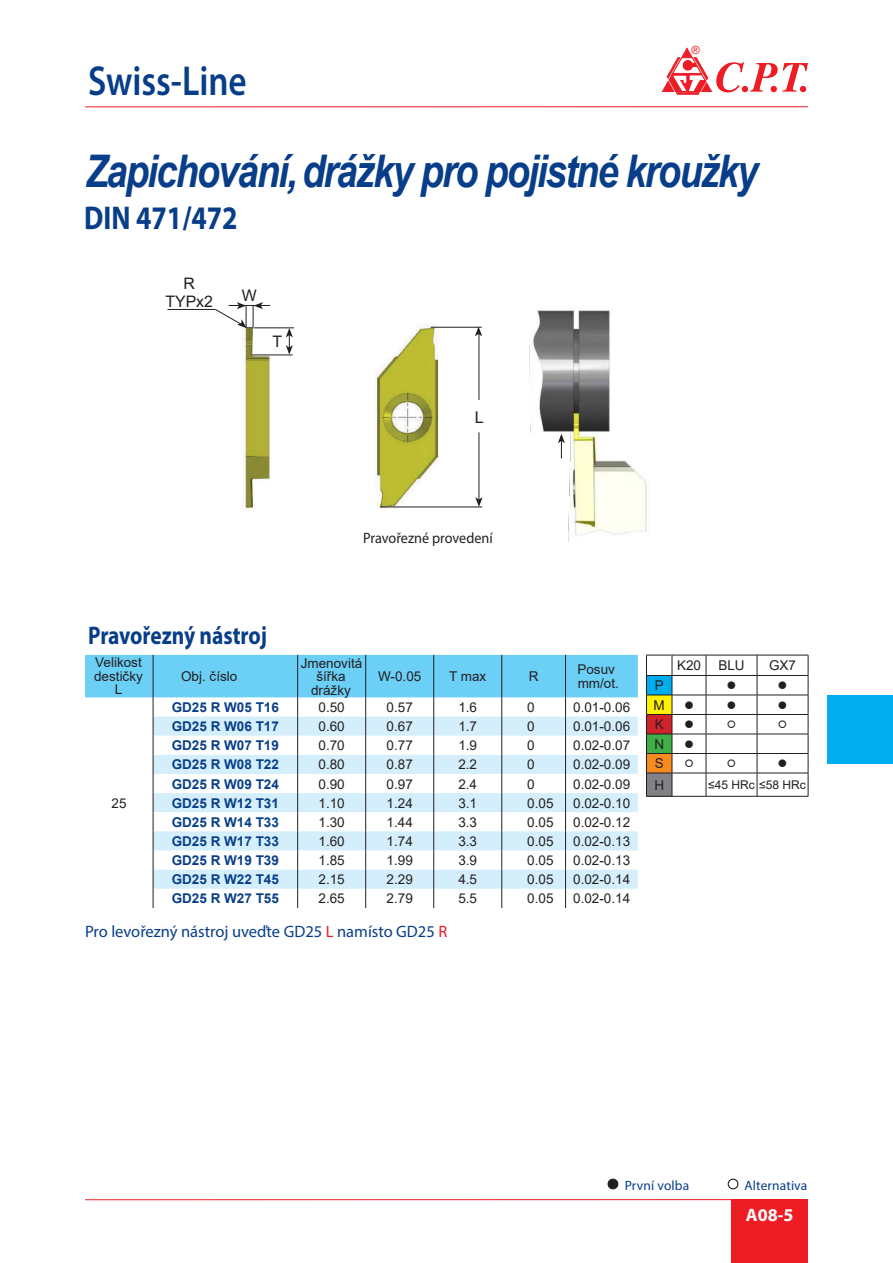
<style>
.page{position:relative;width:893px;height:1263px;background:#fff}
.page>*{position:absolute;margin:0;border:0;box-sizing:border-box;transform-origin:0 0}
.t1{font:italic 700 45px "Arial";letter-spacing:-.045em;color:#083e89;scale:.84 1}
.t2{font:600 42px "Myriad Pro";color:#083e89;scale:.84 1}
.t3{font:700 33px "Myriad Pro";color:#083e89;scale:.84 1}
.t4{font:700 25.5px "Myriad Pro";color:#083e89;scale:.84 1}
.t5{font:700 18px "Myriad Pro";color:#fff}
.t6{font:16.5px "Myriad Pro";color:#083e89}
.t7{font:16.2px "Arial";color:#231f20}
.t8{font:15.9px/17.9px "Arial";color:#231f20;text-align:center}
.t9{font:15px "Myriad Pro";color:#231f20;scale:.95 1}
.t10{font:13.5px/13.5px "Arial";color:#231f20;text-align:center}
.t11{font:700 13.5px "Arial";color:#083e89}
.t12{font:13.5px "Myriad Pro";letter-spacing:.01em;color:#083e89}
.t13{font:12px "Arial";color:#231f20}
.t14{font:11.25px "Arial";color:#ee1d23}
.s1{color:#ee1b2c}
</style>
<div class="page">
<hr style="left:85px;top:106px;width:723px;height:1px;background:#ee1d23">
<div style="left:731px;top:1199px;width:77px;height:64px;background:#ee1d23"></div>
<hr style="left:85px;top:1199px;width:723px;height:1px;background:#ee1d23">
<div style="left:827px;top:695px;width:66px;height:68px;background:#00aeef"></div>
<svg style="left:662px;top:48px;width:146px;height:46px"></svg>
<svg style="left:85px;top:655px;width:553px;height:253px"></svg>
<img style="left:529px;top:310px;width:118px;height:232px">
<img style="left:241px;top:305px;width:206px;height:206px">
<hr style="left:254px;top:327px;width:40px;height:1px;background:#231f20">
<hr style="left:252px;top:355px;width:41px;height:1px;background:#231f20">
<hr style="left:229px;top:305px;width:41px;height:1px;background:#231f20">
<hr style="left:167px;top:309px;width:48px;height:1px;background:#231f20">
<svg style="left:253px;top:302px;width:10px;height:25px"></svg>
<svg style="left:286px;top:328px;width:7px;height:27px"></svg>
<svg style="left:215px;top:302px;width:32px;height:26px"></svg>
<svg style="left:558px;top:434px;width:7px;height:24px"></svg>
<hr style="left:380px;top:507px;width:102px;height:1px;background:#231f20">
<hr style="left:431px;top:327px;width:51px;height:1px;background:#231f20">
<hr style="left:479px;top:432px;width:1px;height:67px;background:#231f20">
<hr style="left:479px;top:331px;width:1px;height:69px;background:#231f20">
<svg style="left:475px;top:497px;width:8px;height:10px"></svg>
<svg style="left:475px;top:327px;width:7px;height:9px"></svg>
<hr style="left:757px;top:655px;width:51px;height:1px;background:#231f20">
<hr style="left:706px;top:655px;width:51px;height:1px;background:#231f20">
<hr style="left:672px;top:655px;width:34px;height:1px;background:#231f20">
<hr style="left:757px;top:675px;width:51px;height:1px;background:#231f20">
<hr style="left:706px;top:675px;width:51px;height:1px;background:#231f20">
<hr style="left:672px;top:675px;width:34px;height:1px;background:#231f20">
<hr style="left:757px;top:695px;width:51px;height:1px;background:#231f20">
<hr style="left:706px;top:695px;width:51px;height:1px;background:#231f20">
<hr style="left:672px;top:695px;width:34px;height:1px;background:#231f20">
<hr style="left:757px;top:714px;width:51px;height:1px;background:#231f20">
<hr style="left:706px;top:714px;width:51px;height:1px;background:#231f20">
<hr style="left:672px;top:714px;width:34px;height:1px;background:#231f20">
<hr style="left:757px;top:734px;width:51px;height:1px;background:#231f20">
<hr style="left:706px;top:734px;width:51px;height:1px;background:#231f20">
<hr style="left:672px;top:734px;width:34px;height:1px;background:#231f20">
<hr style="left:757px;top:753px;width:51px;height:1px;background:#231f20">
<hr style="left:706px;top:753px;width:51px;height:1px;background:#231f20">
<hr style="left:672px;top:753px;width:34px;height:1px;background:#231f20">
<hr style="left:757px;top:773px;width:51px;height:1px;background:#231f20">
<svg style="left:808px;top:655px;width:1px;height:141px"></svg>
<hr style="left:706px;top:773px;width:51px;height:1px;background:#231f20">
<svg style="left:757px;top:655px;width:1px;height:141px"></svg>
<hr style="left:672px;top:773px;width:34px;height:1px;background:#231f20">
<svg style="left:706px;top:655px;width:1px;height:141px"></svg>
<svg style="left:646px;top:655px;width:27px;height:142px;background:#969468"></svg>
<hr style="left:757px;top:796px;width:51px;height:1px;background:#231f20">
<hr style="left:706px;top:796px;width:51px;height:1px;background:#231f20">
<hr style="left:672px;top:796px;width:34px;height:1px;background:#231f20">
<div style="left:728px;top:1178px;width:10px;height:11px;border:1px solid #231f20;border-radius:50%"></div>
<div style="left:608px;top:1179px;width:10px;height:10px;background:#231f20;border-radius:50%"></div>
<div style="left:607px;top:1178px;width:11px;height:11px;border:1px solid #231f20;border-radius:50%"></div>
<h2 class="t2" style="left:88px;top:64px;width:190px">Swiss-Line</h2>
<p class="t14" style="left:691px;top:46px;width:10px">®</p>
<h1 class="t1" style="left:85px;top:154px;width:803px">Zapichování, drážky pro pojistné kroužky</h1>
<h3 class="t3" style="left:84px;top:204px;width:184px">DIN 471/472</h3>
<p class="t8" style="left:165px;top:276px;width:49px">R<br>TYPx2</p>
<p class="t8" style="left:242px;top:288px;width:16px">W</p>
<p class="t8" style="left:273px;top:334px;width:11px">T</p>
<p class="t7" style="left:475px;top:412px;width:11px">L</p>
<p class="t9" style="left:363px;top:532px;width:138px">Pravořezné provedení</p>
<h3 class="t4" style="left:88px;top:624px;width:214px">Pravořezný nástroj</h3>
<p class="t10" style="left:94px;top:657px;width:50px">Velikost destičky<br>L</p>
<p class="t10" style="left:181px;top:671px;width:58px">Obj. číslo</p>
<p class="t10" style="left:301px;top:657px;width:63px">Jmenovitá šířka drážky</p>
<p class="t10" style="left:378px;top:671px;width:45px">W-0.05</p>
<p class="t10" style="left:449px;top:671px;width:39px">T max</p>
<p class="t10" style="left:529px;top:671px;width:11px">R</p>
<p class="t10" style="left:577px;top:664px;width:43px;text-align:left">Posuv mm/ot.</p>
<p class="t10" style="left:112px;top:797px;width:17px">25</p>
<p class="t11" style="left:172px;top:702px;width:109px">GD25 R W05 T16</p>
<p class="t10" style="left:319px;top:702px;width:28px">0.50</p>
<p class="t10" style="left:387px;top:702px;width:28px">0.57</p>
<p class="t10" style="left:458px;top:702px;width:20px">1.6</p>
<p class="t10" style="left:527px;top:702px;width:9px">0</p>
<p class="t10" style="left:573px;top:702px;width:59px">0.01-0.06</p>
<p class="t11" style="left:172px;top:721px;width:109px">GD25 R W06 T17</p>
<p class="t10" style="left:319px;top:721px;width:28px">0.60</p>
<p class="t10" style="left:387px;top:721px;width:28px">0.67</p>
<p class="t10" style="left:458px;top:721px;width:20px">1.7</p>
<p class="t10" style="left:527px;top:721px;width:9px">0</p>
<p class="t10" style="left:573px;top:721px;width:59px">0.01-0.06</p>
<p class="t11" style="left:172px;top:740px;width:109px">GD25 R W07 T19</p>
<p class="t10" style="left:319px;top:740px;width:28px">0.70</p>
<p class="t10" style="left:387px;top:740px;width:28px">0.77</p>
<p class="t10" style="left:458px;top:740px;width:20px">1.9</p>
<p class="t10" style="left:527px;top:740px;width:9px">0</p>
<p class="t10" style="left:573px;top:740px;width:59px">0.02-0.07</p>
<p class="t11" style="left:172px;top:760px;width:109px">GD25 R W08 T22</p>
<p class="t10" style="left:319px;top:759px;width:28px">0.80</p>
<p class="t10" style="left:387px;top:759px;width:28px">0.87</p>
<p class="t10" style="left:458px;top:759px;width:20px">2.2</p>
<p class="t10" style="left:527px;top:759px;width:9px">0</p>
<p class="t10" style="left:573px;top:759px;width:59px">0.02-0.09</p>
<p class="t11" style="left:172px;top:779px;width:109px">GD25 R W09 T24</p>
<p class="t10" style="left:319px;top:778px;width:28px">0.90</p>
<p class="t10" style="left:387px;top:778px;width:28px">0.97</p>
<p class="t10" style="left:458px;top:778px;width:20px">2.4</p>
<p class="t10" style="left:527px;top:778px;width:9px">0</p>
<p class="t10" style="left:573px;top:778px;width:59px">0.02-0.09</p>
<p class="t11" style="left:172px;top:798px;width:109px">GD25 R W12 T31</p>
<p class="t10" style="left:319px;top:797px;width:28px">1.10</p>
<p class="t10" style="left:387px;top:797px;width:28px">1.24</p>
<p class="t10" style="left:458px;top:797px;width:20px">3.1</p>
<p class="t10" style="left:527px;top:797px;width:28px">0.05</p>
<p class="t10" style="left:573px;top:797px;width:59px">0.02-0.10</p>
<p class="t11" style="left:172px;top:817px;width:109px">GD25 R W14 T33</p>
<p class="t10" style="left:319px;top:817px;width:28px">1.30</p>
<p class="t10" style="left:387px;top:817px;width:28px">1.44</p>
<p class="t10" style="left:458px;top:817px;width:20px">3.3</p>
<p class="t10" style="left:527px;top:817px;width:28px">0.05</p>
<p class="t10" style="left:573px;top:817px;width:59px">0.02-0.12</p>
<p class="t11" style="left:172px;top:836px;width:109px">GD25 R W17 T33</p>
<p class="t10" style="left:319px;top:836px;width:28px">1.60</p>
<p class="t10" style="left:387px;top:836px;width:28px">1.74</p>
<p class="t10" style="left:458px;top:836px;width:20px">3.3</p>
<p class="t10" style="left:527px;top:836px;width:28px">0.05</p>
<p class="t10" style="left:573px;top:836px;width:59px">0.02-0.13</p>
<p class="t11" style="left:172px;top:855px;width:109px">GD25 R W19 T39</p>
<p class="t10" style="left:319px;top:855px;width:28px">1.85</p>
<p class="t10" style="left:387px;top:855px;width:28px">1.99</p>
<p class="t10" style="left:458px;top:855px;width:20px">3.9</p>
<p class="t10" style="left:527px;top:855px;width:28px">0.05</p>
<p class="t10" style="left:573px;top:855px;width:59px">0.02-0.13</p>
<p class="t11" style="left:172px;top:874px;width:109px">GD25 R W22 T45</p>
<p class="t10" style="left:319px;top:874px;width:28px">2.15</p>
<p class="t10" style="left:387px;top:874px;width:28px">2.29</p>
<p class="t10" style="left:458px;top:874px;width:20px">4.5</p>
<p class="t10" style="left:527px;top:874px;width:28px">0.05</p>
<p class="t10" style="left:573px;top:874px;width:59px">0.02-0.14</p>
<p class="t11" style="left:172px;top:893px;width:109px">GD25 R W27 T55</p>
<p class="t10" style="left:319px;top:893px;width:28px">2.65</p>
<p class="t10" style="left:387px;top:893px;width:28px">2.79</p>
<p class="t10" style="left:458px;top:893px;width:20px">5.5</p>
<p class="t10" style="left:527px;top:893px;width:28px">0.05</p>
<p class="t10" style="left:573px;top:893px;width:59px">0.02-0.14</p>
<p class="t6" style="left:85px;top:925px;width:364px">Pro levořezný nástroj uveďte GD25 <span class="s1">L</span> namísto GD25 <span class="s1">R</span></p>
<p class="t10" style="left:677px;top:660px;width:26px">K20</p>
<p class="t10" style="left:718px;top:660px;width:28px">BLU</p>
<p class="t10" style="left:769px;top:660px;width:29px">GX7</p>
<p class="t10" style="left:655px;top:680px;width:11px">P</p>
<p class="t10" style="left:654px;top:699px;width:13px">M</p>
<p class="t10" style="left:655px;top:719px;width:11px">K</p>
<p class="t10" style="left:654px;top:738px;width:11px">N</p>
<p class="t10" style="left:655px;top:758px;width:11px">S</p>
<p class="t10" style="left:654px;top:779px;width:11px">H</p>
<p class="t13" style="left:708px;top:780px;width:99px">≤45 HRc ≤58 HRc</p>
<p class="t12" style="left:625px;top:1179px;width:66px">První volba</p>
<p class="t12" style="left:744px;top:1179px;width:64px">Alternativa</p>
<h3 class="t5" style="left:746px;top:1207px;width:49px">A08-5</h3>
</div>
